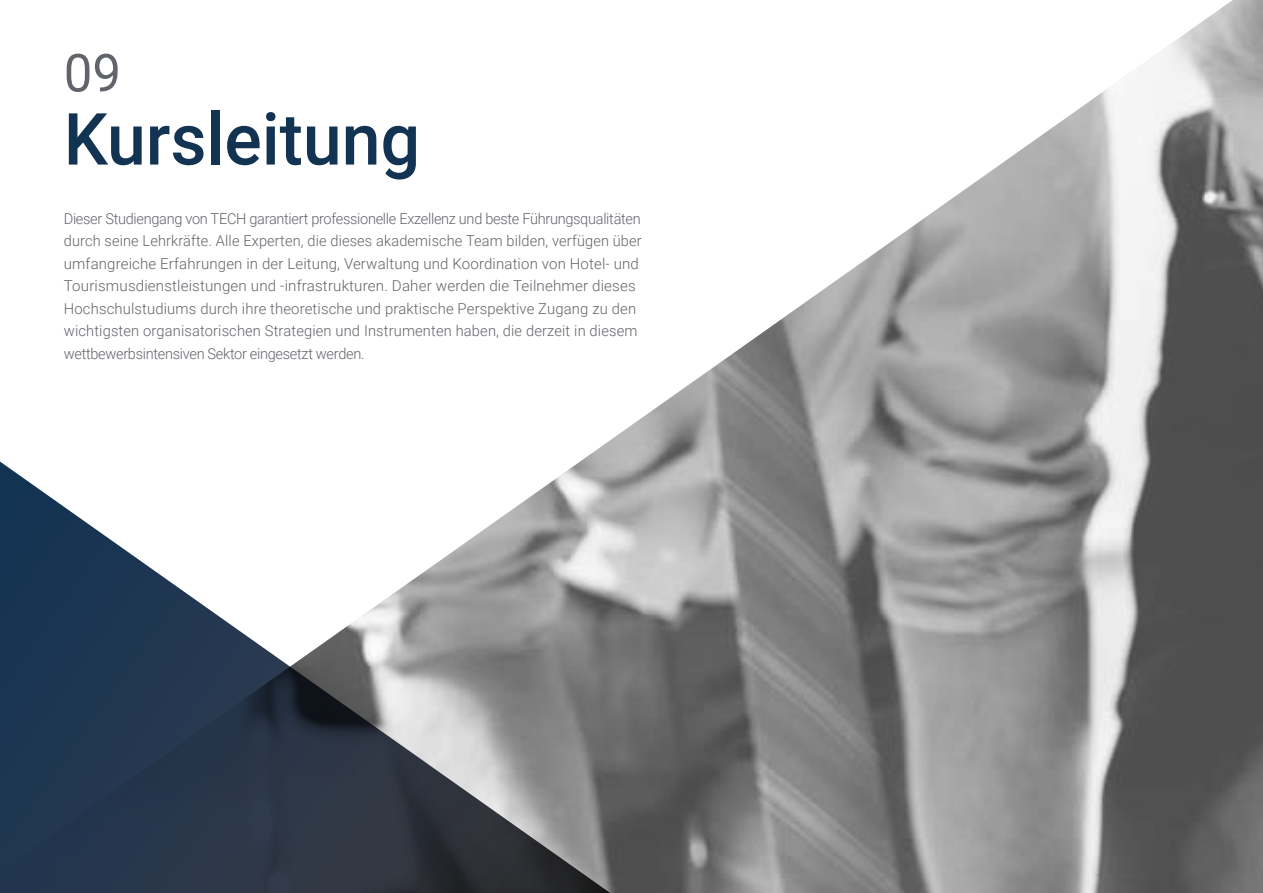
<style>
.page{position:relative;width:1263px;height:893px;background:#fff}
.page>*{position:absolute;margin:0;border:0;box-sizing:border-box;transform-origin:0 0}
.t1{font:500 72px "Roboto";color:#123352}
.t2{font:52.5px "Roboto";color:#61646a}
.t3{font:300 15px/22.5px "Roboto";letter-spacing:.01em;color:#61646a}
</style>
<div class="page">
<img style="left:602px;top:0;width:661px;height:893px">
<svg style="left:0;top:446px;width:640px;height:447px"></svg>
<h2 class="t2" style="left:64px;top:36px;width:59px">09</h2>
<h1 class="t1" style="left:64px;top:89px;width:358px">Kursleitung</h1>
<p class="t3" style="left:64px;top:207px;width:579px">Dieser Studiengang von TECH garantiert professionelle Exzellenz und beste Führungsqualitäten durch seine Lehrkräfte. Alle Experten, die dieses akademische Team bilden, verfügen über umfangreiche Erfahrungen in der Leitung, Verwaltung und Koordination von Hotel- und Tourismusdienstleistungen und -infrastrukturen. Daher werden die Teilnehmer dieses Hochschulstudiums durch ihre theoretische und praktische Perspektive Zugang zu den wichtigsten organisatorischen Strategien und Instrumenten haben, die derzeit in diesem wettbewerbsintensiven Sektor eingesetzt werden.</p>
</div>
